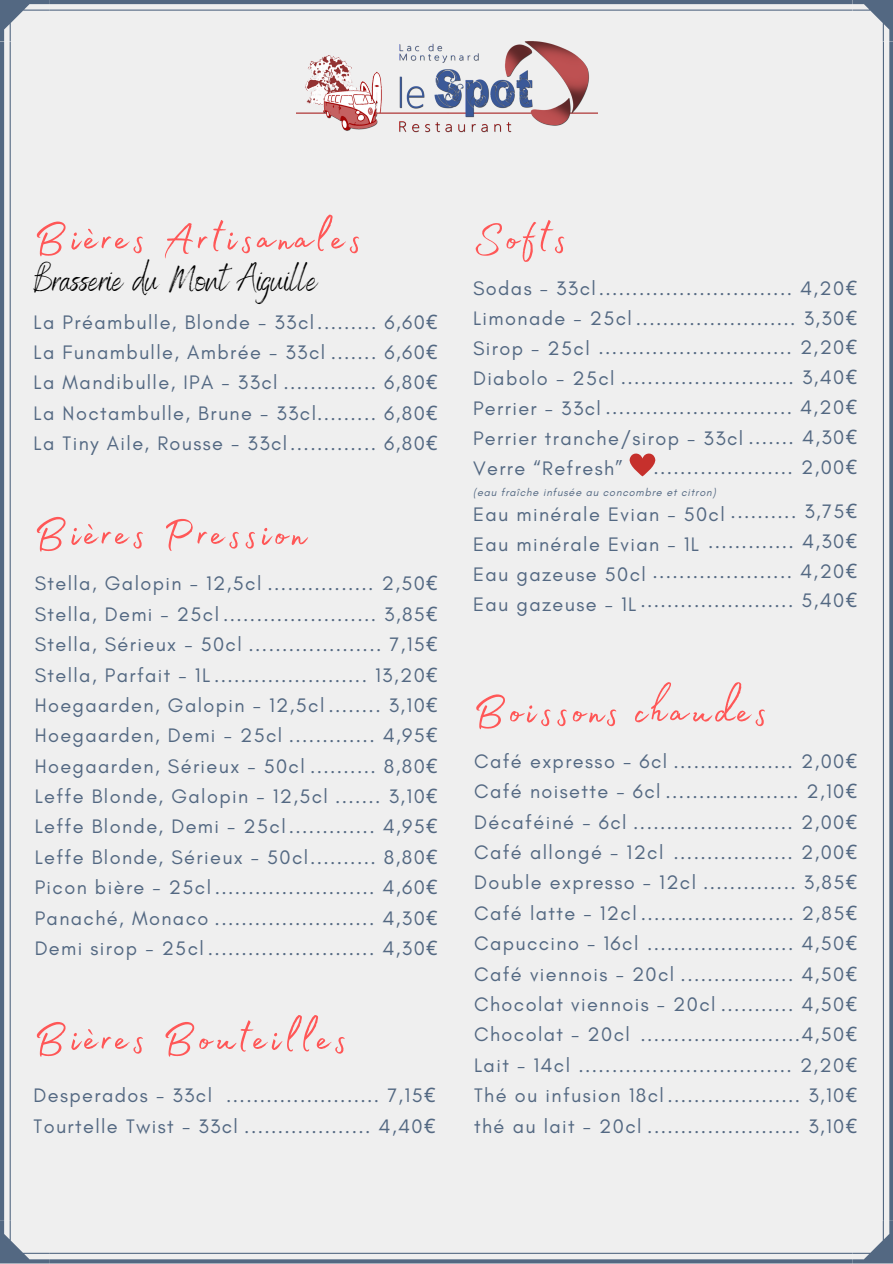
<style>
.page{position:relative;width:893px;height:1264px;background:#fff}
.page>*{position:absolute;margin:0;border:0;box-sizing:border-box;transform-origin:0 0}
.t1{font:52.5px "Madelyn Fill";letter-spacing:.07em;color:#ff5757}
.t2{font:36px "Benedict";color:#000}
.t3{font:19.95px/30.3px "Glacial Indifference";letter-spacing:.07em;color:#536882;text-align:justify}
.t4{font:italic 10.95px "Glacial Indifference";letter-spacing:.07em;color:#536882}
.s1{font-family:"Noto Sans"}
</style>
<div class="page">
<div style="left:0;top:0;width:892px;height:1263px;background:#efefef"></div>
<svg style="left:628px;top:451px;width:28px;height:25px"></svg>
<img style="left:296px;top:41px;width:301px;height:97px">
<p class="t1" style="left:34px;top:198px;width:329px">Bières Artisanales</p>
<h2 class="t2" style="left:34px;top:256px;width:285px">Brasserie du Mont Aiguille</h2>
<h1 class="t3" style="left:34px;top:306px;width:405px">La Préambulle, Blonde - 33cl......... 6,60<span class="s1">€ </span>La Funambulle, Ambrée - 33cl ....... 6,60<span class="s1">€ </span>La Mandibulle, IPA - 33cl .............. 6,80<span class="s1">€ </span>La Noctambulle, Brune - 33cl......... 6,80<span class="s1">€ </span>La Tiny Aile, Rousse - 33cl............. 6,80<span class="s1">€</span></h1>
<h3 class="t1" style="left:34px;top:494px;width:272px">Bières Pression</h3>
<h3 class="t3" style="left:35px;top:568px;width:404px">Stella, Galopin - 12,5cl ................ 2,50<span class="s1">€ </span>Stella, Demi - 25cl....................... 3,85<span class="s1">€ </span>Stella, Sérieux - 50cl .................... 7,15<span class="s1">€ </span>Stella, Parfait - 1L....................... 13,20<span class="s1">€ </span>Hoegaarden, Galopin - 12,5cl........ 3,10<span class="s1">€ </span>Hoegaarden, Demi - 25cl ............. 4,95<span class="s1">€ </span>Hoegaarden, Sérieux - 50cl .......... 8,80<span class="s1">€ </span>Leffe Blonde, Galopin - 12,5cl ....... 3,10<span class="s1">€ </span>Leffe Blonde, Demi - 25cl............. 4,95<span class="s1">€ </span>Leffe Blonde, Sérieux - 50cl.......... 8,80<span class="s1">€ </span>Picon bière - 25cl........................ 4,60<span class="s1">€ </span>Panaché, Monaco ........................ 4,30<span class="s1">€ </span>Demi sirop - 25cl......................... 4,30<span class="s1">€</span></h3>
<h1 class="t1" style="left:34px;top:998px;width:314px">Bières Bouteilles</h1>
<h3 class="t3" style="left:34px;top:1079px;width:403px">Desperados - 33cl<br>Tourtelle Twist - 33cl ................... 4,40<span class="s1">€</span></h3>
<h3 class="t3" style="left:226px;top:1079px;width:211px">....................... 7,15<span class="s1">€</span></h3>
<h3 class="t1" style="left:473px;top:198px;width:95px">Softs</h3>
<h1 class="t3" style="left:473px;top:273px;width:385px">Sodas - 33cl............................. 4,20<span class="s1">€</span></h1>
<p class="t3" style="left:473px;top:302px;width:385px">Limonade - 25cl........................ 3,30<span class="s1">€</span></p>
<p class="t3" style="left:473px;top:332px;width:385px">Sirop - 25cl ............................. 2,20<span class="s1">€</span></p>
<p class="t3" style="left:473px;top:362px;width:385px">Diabolo - 25cl .......................... 3,40<span class="s1">€</span></p>
<p class="t3" style="left:473px;top:392px;width:385px">Perrier - 33cl ............................ 4,20<span class="s1">€</span></p>
<p class="t3" style="left:473px;top:422px;width:385px">Perrier tranche/sirop - 33cl ....... 4,30<span class="s1">€</span></p>
<p class="t3" style="left:473px;top:452px;width:151px">Verre “Refresh”</p>
<p class="t4" style="left:473px;top:485px;width:244px">(eau fraîche infusée au concombre et citron)</p>
<p class="t3" style="left:473px;top:499px;width:253px">Eau minérale Evian - 50cl</p>
<p class="t3" style="left:473px;top:529px;width:227px">Eau minérale Evian - 1L</p>
<p class="t3" style="left:473px;top:559px;width:174px">Eau gazeuse 50cl</p>
<p class="t3" style="left:473px;top:589px;width:165px">Eau gazeuse - 1L</p>
<h3 class="t3" style="left:653px;top:451px;width:205px">..................... 2,00<span class="s1">€</span></h3>
<p class="t3" style="left:640px;top:496px;width:218px;line-height:29.8px;text-align:right">.......... 3,75<span class="s1">€ </span>............. 4,30<span class="s1">€ </span>..................... 4,20<span class="s1">€ </span>....................... 5,40<span class="s1">€</span></p>
<p class="t1" style="left:473px;top:671px;width:295px">Boissons chaudes</p>
<h3 class="t3" style="left:474px;top:745px;width:384px;text-align:left">Café expresso - 6cl .................. 2,00<span class="s1">€ </span>Café noisette - 6cl .................... 2,10<span class="s1">€ </span>Décaféiné - 6cl ........................ 2,00<span class="s1">€ </span>Café allongé - 12cl<br>Double expresso - 12cl .............. 3,85<span class="s1">€ </span>Café latte - 12cl....................... 2,85<span class="s1">€ </span>Capuccino - 16cl ...................... 4,50<span class="s1">€ </span>Café viennois - 20cl ................. 4,50<span class="s1">€ </span>Chocolat viennois - 20cl ........... 4,50<span class="s1">€ </span>Chocolat - 20cl<br>Lait - 14cl ................................ 2,20<span class="s1">€ </span>Thé ou infusion 18cl.................... 3,10<span class="s1">€ </span>thé au lait - 20cl ....................... 3,10<span class="s1">€</span></h3>
<h1 class="t3" style="left:673px;top:836px;width:185px">.................. 2,00<span class="s1">€</span></h1>
<h1 class="t3" style="left:640px;top:1019px;width:218px">........................4,50<span class="s1">€</span></h1>
</div>
